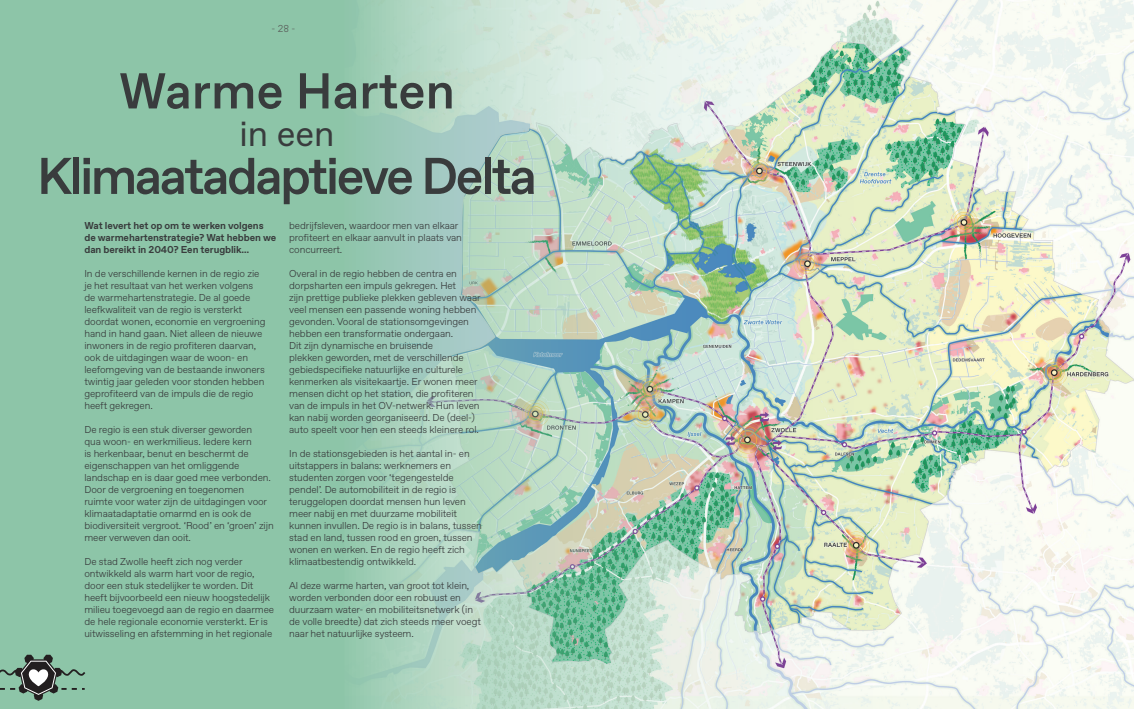
<style>
.page{position:relative;width:1134px;height:709px;background:#8dc5a8}
.page>*{position:absolute;margin:0;border:0;box-sizing:border-box;transform-origin:0 0}
.Hoofdstuktitels_40pt{font:500 51.5px "Favorit Std";letter-spacing:-.05em;color:#393c3d}
.Hoofdstuktitels_40pt-2{font:500 50.3px "Favorit Std";color:#393c3d}
.Hoofdstuktitels_40pt-3{font:35.2px "Favorit Std";color:#393c3d}
.BROOD_zonder_baselin{font:300 10px/12px "Favorit Std";letter-spacing:-.01em;color:#393c3d}
.BROOD_zonder_baselin-2{font:700 10px/12px "Favorit Std";letter-spacing:-.01em;color:#393c3d}
.t1{font:300 10px "Favorit Std";color:#5b5f5c}
</style>
<div class="page">
<img style="left:360px;top:0;width:774px;height:708px">
<svg style="left:0;top:654px;width:86px;height:47px"></svg>
<p class="t1" style="left:271px;top:22px;width:25px">- 28 -</p>
<p class="Hoofdstuktitels_40pt-2" style="left:119px;top:57px;width:337px">Warme Harten</p>
<p class="Hoofdstuktitels_40pt-3" style="left:239px;top:110px;width:97px">in een</p>
<p class="Hoofdstuktitels_40pt" style="left:37px;top:142px;width:501px">Klimaatadaptieve Delta</p>
<p class="BROOD_zonder_baselin-2" style="left:84px;top:219px;width:193px">Wat levert het op om te werken volgens de warmehartenstrategie? Wat hebben we dan bereikt in 2040? Een terugblik…</p>
<p class="BROOD_zonder_baselin" style="left:84px;top:267px;width:183px">In de verschillende kernen in de regio zie je het resultaat van het werken volgens de warmehartenstrategie. De al goede leefkwaliteit van de regio is versterkt doordat wonen, economie en vergroening hand in hand gaan. Niet alleen de nieuwe inwoners in de regio profiteren daarvan, ook de uitdagingen waar de woon- en leefomgeving van de bestaande inwoners twintig jaar geleden voor stonden hebben geprofiteerd van de impuls die de regio heeft gekregen.</p>
<p class="BROOD_zonder_baselin" style="left:84px;top:423px;width:191px">De regio is een stuk diverser geworden<br>qua woon- en werkmilieus. Iedere kern<br>is herkenbaar, benut en beschermt de eigenschappen van het omliggende landschap en is daar goed mee verbonden.<br>Door de vergroening en toegenomen ruimte voor water zijn de uitdagingen voor klimaatadaptatie omarmd en is ook de biodiversiteit vergroot. ‘Rood’ en ‘groen’ zijn meer verweven dan ooit.</p>
<p class="BROOD_zonder_baselin" style="left:84px;top:555px;width:191px">De stad Zwolle heeft zich nog verder ontwikkeld als warm hart voor de regio, door een stuk stedelijker te worden. Dit heeft bijvoorbeeld een nieuw hoogstedelijk milieu toegevoegd aan de regio en daarmee de hele regionale economie versterkt. Er is uitwisseling en afstemming in het regionale</p>
<p class="BROOD_zonder_baselin" style="left:289px;top:219px;width:174px">bedrijfsleven, waardoor men van elkaar profiteert en elkaar aanvult in plaats van concurreert.</p>
<p class="BROOD_zonder_baselin" style="left:289px;top:267px;width:169px">Overal in de regio hebben de centra en dorpsharten een impuls gekregen. Het</p>
<p class="BROOD_zonder_baselin" style="left:289px;top:291px;width:193px">zijn prettige publieke plekken gebleven waar veel mensen een passende woning hebben gevonden. Vooral de stationsomgevingen hebben een transformatie ondergaan.<br>Dit zijn dynamische en bruisende<br>plekken geworden, met de verschillende gebiedspecifieke natuurlijke en culturele kenmerken als visitekaartje. Er wonen meer mensen dicht op het station, die profiteren van de impuls in het OV-netwerk. Hun leven kan nabij worden georganiseerd. De (deel-) auto speelt voor hen een steeds kleinere rol.</p>
<p class="BROOD_zonder_baselin" style="left:289px;top:447px;width:194px">In de stationsgebieden is het aantal in- en uitstappers in balans: werknemers en studenten zorgen voor ‘tegengestelde pendel’. De automobiliteit in de regio is teruggelopen doordat mensen hun leven meer nabij en met duurzame mobiliteit kunnen invullen. De regio is in balans, tussen stad en land, tussen rood en groen, tussen wonen en werken. En de regio heeft zich klimaatbestendig ontwikkeld.</p>
<p class="BROOD_zonder_baselin" style="left:289px;top:579px;width:193px">Al deze warme harten, van groot tot klein, worden verbonden door een robuust en duurzaam water- en mobiliteitsnetwerk (in de volle breedte) dat zich steeds meer voegt naar het natuurlijke systeem.</p>
</div>
